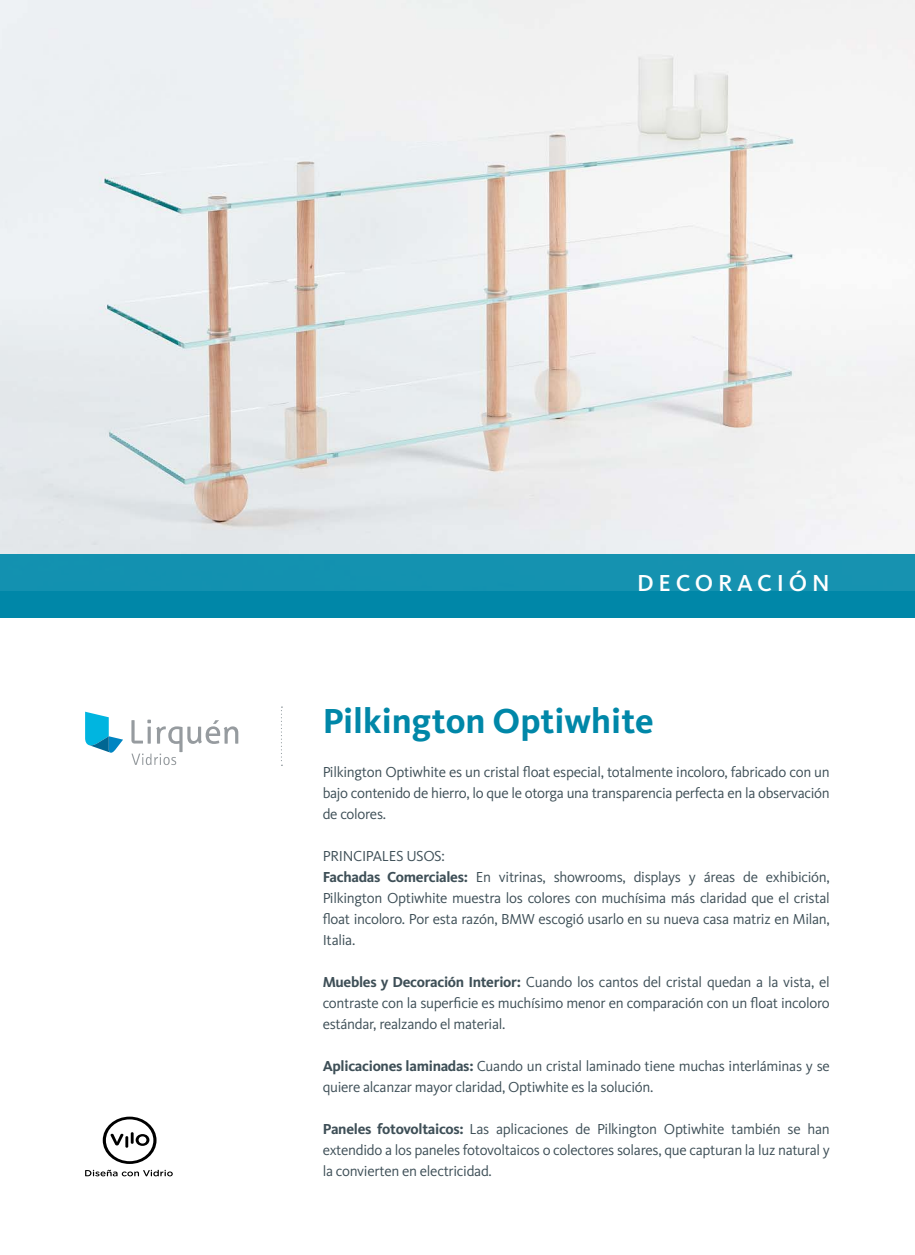
<style>
.page{position:relative;width:915px;height:1255px;background:#fff}
.page>*{position:absolute;margin:0;border:0;box-sizing:border-box;transform-origin:0 0}
.t1{font:700 36px "Kievit";color:#0087a8}
.t2{font:500 24px "Kievit";letter-spacing:.2em;color:#fff}
.t3{font:15px/21px "Kievit";letter-spacing:-.02em;color:#3e4f57;text-align:justify}
.s1{font-weight:700}
</style>
<div class="page">
<img style="left:0;top:0;width:914px;height:554px">
<div style="left:0;top:554px;width:914px;height:64px;background:linear-gradient(to right,#0a8dad,#0d8ead)"></div>
<svg style="left:281px;top:706px;width:1px;height:59px"></svg>
<svg style="left:131px;top:719px;width:107px;height:46px"></svg>
<svg style="left:85px;top:711px;width:38px;height:41px"></svg>
<svg style="left:85px;top:1169px;width:88px;height:7px"></svg>
<svg style="left:103px;top:1116px;width:53px;height:47px"></svg>
<h2 class="t2" style="left:637px;top:569px;width:194px">DECORACIÓN</h2>
<h1 class="t1" style="left:322px;top:699px;width:332px">Pilkington Optiwhite</h1>
<p class="t3" style="left:322px;top:761px;width:508px">Pilkington Optiwhite es un cristal float especial, totalmente incoloro, fabricado con un bajo contenido de hierro, lo que le otorga una transparencia perfecta en la observación de colores.</p>
<p class="t3" style="left:322px;top:845px;width:508px;text-align:left">Principales Usos:<br><span class="s1">Fachadas Comerciales:</span> En vitrinas, showrooms, displays y áreas de exhibición, Pilkington Optiwhite muestra los colores con muchísima más claridad que el cristal float incoloro. Por esta razón, BMW escogió usarlo en su nueva casa matriz en Milan, Italia.</p>
<p class="t3" style="left:322px;top:971px;width:508px"><span class="s1">Muebles y Decoración Interior:</span> Cuando los cantos del cristal quedan a la vista, el contraste con la superficie es muchísimo menor en comparación con un float incoloro estándar, realzando el material.</p>
<p class="t3" style="left:322px;top:1055px;width:508px"><span class="s1">Aplicaciones laminadas:</span> Cuando un cristal laminado tiene muchas interláminas y se quiere alcanzar mayor claridad, Optiwhite es la solución.</p>
<p class="t3" style="left:322px;top:1118px;width:508px"><span class="s1">Paneles fotovoltaicos:</span> Las aplicaciones de Pilkington Optiwhite también se han extendido a los paneles fotovoltaicos o colectores solares, que capturan la luz natural y la convierten en electricidad.</p>
</div>
